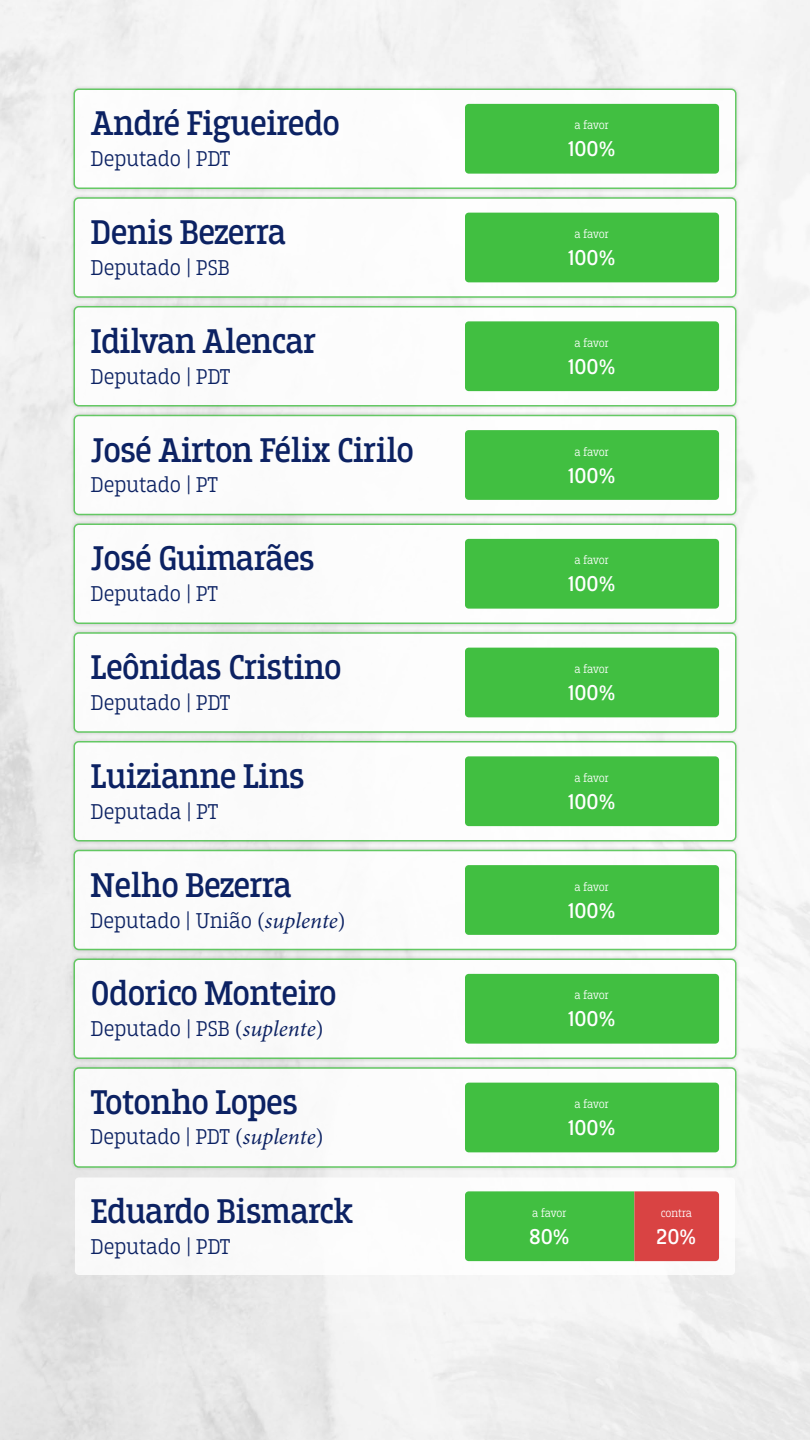
<style>
.page{position:relative;width:810px;height:1440px;background:#fff}
.page>*{position:absolute;margin:0;border:0;box-sizing:border-box;transform-origin:0 0}
.t1{font:36px "Breakers Slab";letter-spacing:-.02em;color:#0c2263}
.t2{font:300 22.5px "Breakers Slab";color:#0c2263}
.t3{font:22.5px "Breakers Slab";color:#fff}
.t4{font:300 12px "Breakers Slab";letter-spacing:-.02em;color:#fff}
.s1{font-family:"Minion Pro";font-weight:400}
.s2{font-family:"Minion Pro";font-weight:400;font-style:italic}
</style>
<div class="page">
<div style="left:69px;top:84px;width:672px;height:109px;background:#000;opacity:.2"></div>
<div style="left:74px;top:89px;width:662px;height:99px;background:#fff;border-radius:4px"></div>
<div style="left:74px;top:88px;width:662px;height:101px;border:2px solid #41bf41;border-radius:4px"></div>
<div style="left:465px;top:104px;width:254px;height:70px;background:#41bf41;border-radius:4px"></div>
<div style="left:69px;top:193px;width:672px;height:109px;background:#000;opacity:.2"></div>
<div style="left:74px;top:198px;width:662px;height:99px;background:#fff;border-radius:4px"></div>
<div style="left:74px;top:197px;width:662px;height:101px;border:2px solid #41bf41;border-radius:4px"></div>
<div style="left:465px;top:213px;width:254px;height:69px;background:#41bf41;border-radius:4px"></div>
<div style="left:69px;top:302px;width:672px;height:109px;background:#000;opacity:.2"></div>
<div style="left:74px;top:307px;width:662px;height:99px;background:#fff;border-radius:4px"></div>
<div style="left:74px;top:306px;width:662px;height:100px;border:2px solid #41bf41;border-radius:4px"></div>
<div style="left:465px;top:321px;width:254px;height:70px;background:#41bf41;border-radius:4px"></div>
<div style="left:69px;top:411px;width:672px;height:108px;background:#000;opacity:.2"></div>
<div style="left:74px;top:416px;width:662px;height:98px;background:#fff;border-radius:4px"></div>
<div style="left:74px;top:415px;width:662px;height:100px;border:2px solid #41bf41;border-radius:4px"></div>
<div style="left:465px;top:430px;width:254px;height:70px;background:#41bf41;border-radius:4px"></div>
<div style="left:69px;top:519px;width:672px;height:109px;background:#000;opacity:.2"></div>
<div style="left:74px;top:524px;width:662px;height:99px;background:#fff;border-radius:4px"></div>
<div style="left:74px;top:524px;width:662px;height:100px;border:2px solid #41bf41;border-radius:4px"></div>
<div style="left:465px;top:539px;width:254px;height:70px;background:#41bf41;border-radius:4px"></div>
<div style="left:69px;top:628px;width:672px;height:109px;background:#000;opacity:.2"></div>
<div style="left:74px;top:633px;width:662px;height:99px;background:#fff;border-radius:4px"></div>
<div style="left:74px;top:632px;width:662px;height:101px;border:2px solid #41bf41;border-radius:4px"></div>
<div style="left:465px;top:648px;width:254px;height:69px;background:#41bf41;border-radius:4px"></div>
<div style="left:69px;top:737px;width:672px;height:109px;background:#000;opacity:.2"></div>
<div style="left:74px;top:742px;width:662px;height:99px;background:#fff;border-radius:4px"></div>
<div style="left:74px;top:741px;width:662px;height:101px;border:2px solid #41bf41;border-radius:4px"></div>
<div style="left:465px;top:756px;width:254px;height:70px;background:#41bf41;border-radius:4px"></div>
<div style="left:69px;top:846px;width:672px;height:108px;background:#000;opacity:.2"></div>
<div style="left:74px;top:850px;width:662px;height:100px;background:#fff;border-radius:4px"></div>
<div style="left:74px;top:850px;width:662px;height:100px;border:2px solid #41bf41;border-radius:4px"></div>
<div style="left:465px;top:865px;width:254px;height:70px;background:#41bf41;border-radius:4px"></div>
<div style="left:69px;top:954px;width:672px;height:109px;background:#000;opacity:.2"></div>
<div style="left:74px;top:959px;width:662px;height:99px;background:#fff;border-radius:4px"></div>
<div style="left:74px;top:958px;width:662px;height:101px;border:2px solid #41bf41;border-radius:4px"></div>
<div style="left:465px;top:974px;width:254px;height:70px;background:#41bf41;border-radius:4px"></div>
<div style="left:69px;top:1063px;width:672px;height:109px;background:#000;opacity:.2"></div>
<div style="left:74px;top:1068px;width:662px;height:99px;background:#fff;border-radius:4px"></div>
<div style="left:74px;top:1067px;width:662px;height:101px;border:2px solid #41bf41;border-radius:4px"></div>
<div style="left:465px;top:1083px;width:254px;height:69px;background:#41bf41;border-radius:4px"></div>
<svg style="left:465px;top:1191px;width:254px;height:70px;background:#749642"></svg>
<h1 class="t1" style="left:91px;top:102px;width:251px">André Figueiredo</h1>
<p class="t2" style="left:91px;top:146px;width:141px">Deputado | PDT</p>
<h1 class="t1" style="left:91px;top:211px;width:197px">Denis Bezerra</h1>
<p class="t2" style="left:91px;top:254px;width:140px">Deputado | PSB</p>
<h1 class="t1" style="left:91px;top:320px;width:227px">Idilvan Alencar</h1>
<p class="t2" style="left:91px;top:363px;width:141px">Deputado | PDT</p>
<h1 class="t1" style="left:91px;top:429px;width:325px">José Airton Félix Cirilo</h1>
<p class="t2" style="left:91px;top:472px;width:129px">Deputado | PT</p>
<h1 class="t1" style="left:91px;top:537px;width:225px">José Guimarães</h1>
<p class="t2" style="left:91px;top:581px;width:129px">Deputado | PT</p>
<h1 class="t1" style="left:91px;top:646px;width:252px">Leônidas Cristino</h1>
<p class="t2" style="left:91px;top:689px;width:141px">Deputado | PDT</p>
<h1 class="t1" style="left:91px;top:755px;width:215px">Luizianne Lins</h1>
<p class="t2" style="left:91px;top:798px;width:129px">Deputada | PT</p>
<h1 class="t1" style="left:91px;top:864px;width:203px">Nelho Bezerra</h1>
<p class="t2" style="left:91px;top:907px;width:257px">Deputado | União <span class="s1">(</span><span class="s2">suplente</span><span class="s1">)</span></p>
<h1 class="t1" style="left:91px;top:972px;width:247px">Odorico Monteiro</h1>
<p class="t2" style="left:91px;top:1016px;width:234px">Deputado | PSB <span class="s1">(</span><span class="s2">suplente</span><span class="s1">)</span></p>
<h1 class="t1" style="left:91px;top:1081px;width:209px">Totonho Lopes</h1>
<p class="t2" style="left:91px;top:1124px;width:235px">Deputado | PDT <span class="s1">(</span><span class="s2">suplente</span><span class="s1">)</span></p>
<h1 class="t1" style="left:91px;top:1190px;width:264px">Eduardo Bismarck</h1>
<p class="t2" style="left:91px;top:1233px;width:141px">Deputado | PDT</p>
<p class="t4" style="left:575px;top:119px;width:36px">a favor</p>
<p class="t3" style="left:568px;top:136px;width:49px">100%</p>
<p class="t4" style="left:575px;top:227px;width:36px">a favor</p>
<p class="t3" style="left:568px;top:245px;width:49px">100%</p>
<p class="t4" style="left:575px;top:336px;width:36px">a favor</p>
<p class="t3" style="left:568px;top:353px;width:49px">100%</p>
<p class="t4" style="left:575px;top:445px;width:36px">a favor</p>
<p class="t3" style="left:568px;top:462px;width:49px">100%</p>
<p class="t4" style="left:575px;top:554px;width:36px">a favor</p>
<p class="t3" style="left:568px;top:571px;width:49px">100%</p>
<p class="t4" style="left:575px;top:662px;width:36px">a favor</p>
<p class="t3" style="left:568px;top:680px;width:49px">100%</p>
<p class="t4" style="left:575px;top:771px;width:36px">a favor</p>
<p class="t3" style="left:568px;top:788px;width:49px">100%</p>
<p class="t4" style="left:575px;top:880px;width:36px">a favor</p>
<p class="t3" style="left:568px;top:897px;width:49px">100%</p>
<p class="t4" style="left:575px;top:989px;width:36px">a favor</p>
<p class="t3" style="left:568px;top:1006px;width:49px">100%</p>
<p class="t4" style="left:575px;top:1097px;width:36px">a favor</p>
<p class="t3" style="left:568px;top:1115px;width:49px">100%</p>
<p class="t4" style="left:532px;top:1206px;width:36px">a favor</p>
<p class="t3" style="left:529px;top:1223px;width:42px">80%</p>
<p class="t4" style="left:661px;top:1206px;width:33px">contra</p>
<p class="t3" style="left:657px;top:1223px;width:41px">20%</p>
</div>
